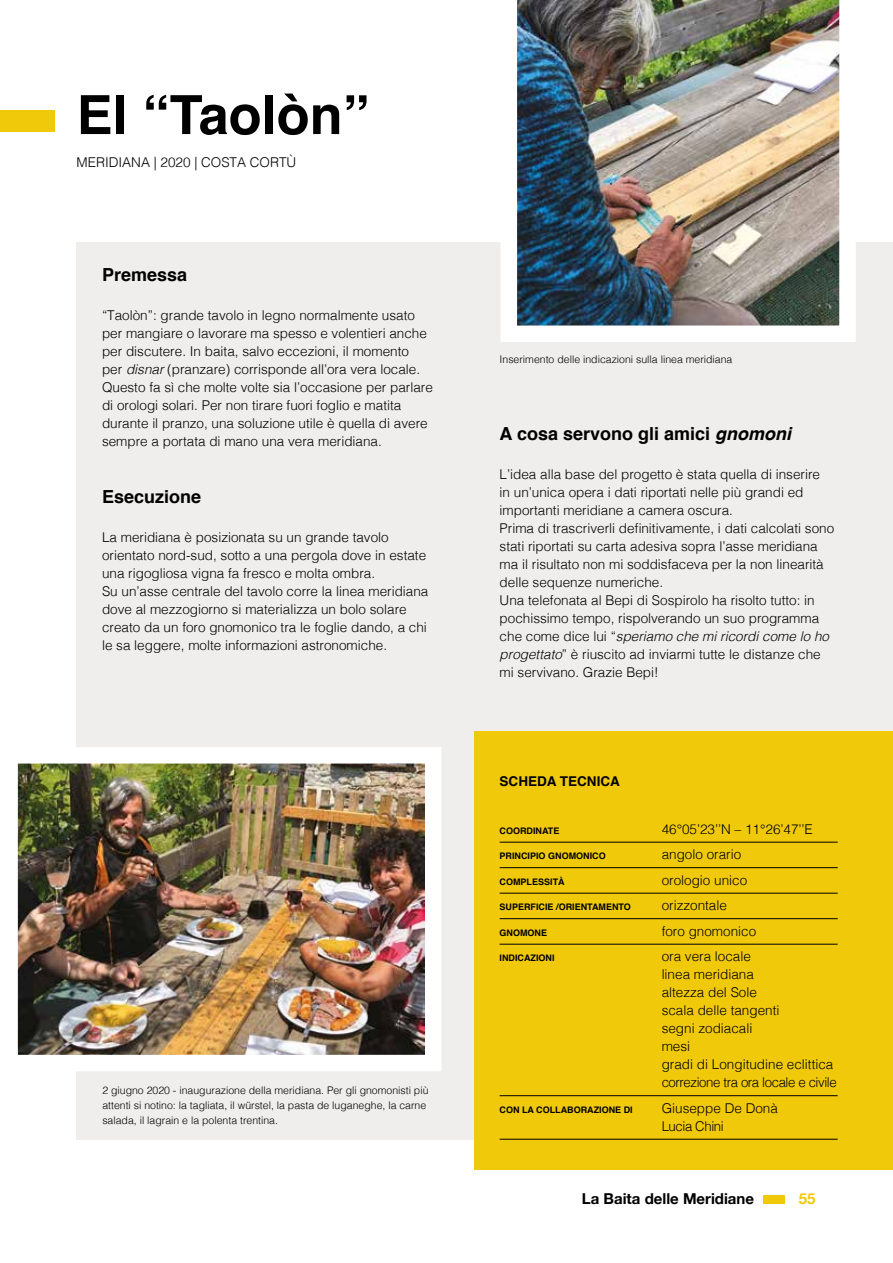
<style>
.page{position:relative;width:893px;height:1263px;background:#fff}
.page>*{position:absolute;margin:0;border:0;box-sizing:border-box;transform-origin:0 0}
.t1{font:700 54px "Helvetica";color:#000}
.t2{font:700 18px "Helvetica";color:#000}
.t3{font:700 15px "Helvetica Neue";color:#000}
.t4{font:700 15px "Helvetica Neue";color:#f1c90b}
.t5{font:300 13.5px/18px "Helvetica";color:#000}
.t6{font:700 13.5px "Helvetica";color:#000}
.t7{font:300 10.5px/15px "Helvetica";color:#000}
.t8{font:700 9px "Helvetica";color:#000}
.s1{font-style:italic}
</style>
<div class="page">
<div style="left:77px;top:242px;width:816px;height:898px;background:#efeeec"></div>
<div style="left:474px;top:731px;width:419px;height:438px;background:#f1c90b"></div>
<hr style="left:500px;top:842px;width:338px;height:1px;background:#000">
<hr style="left:500px;top:867px;width:338px;height:1px;background:#000">
<hr style="left:500px;top:893px;width:338px;height:1px;background:#000">
<hr style="left:500px;top:918px;width:338px;height:1px;background:#000">
<hr style="left:500px;top:944px;width:338px;height:1px;background:#000">
<hr style="left:500px;top:1095px;width:338px;height:1px;background:#000">
<hr style="left:500px;top:1139px;width:338px;height:1px;background:#000">
<img style="left:501px;top:0;width:355px;height:342px">
<img style="left:17px;top:739px;width:424px;height:340px">
<div style="left:0;top:111px;width:54px;height:21px;background:#f1c90b"></div>
<div style="left:763px;top:1195px;width:21px;height:8px;background:#f1c90b"></div>
<h1 class="t1" style="left:77px;top:71px;width:295px">El “Taolòn”</h1>
<p class="t5" style="left:77px;top:152px;width:221px">MERIDIANA | 2020 | COSTA CORTÙ</p>
<h2 class="t2" style="left:102px;top:261px;width:87px">Premessa</h2>
<p class="t5" style="left:102px;top:306px;width:332px">“Taolòn”: grande tavolo in legno normalmente usato per mangiare o lavorare ma spesso e volentieri anche per discutere. In baita, salvo eccezioni, il momento<br>per <span class="s1">disnar</span> (pranzare) corrisponde all’ora vera locale.<br>Questo fa sì che molte volte sia l’occasione per parlare di orologi solari. Per non tirare fuori foglio e matita durante il pranzo, una soluzione utile è quella di avere sempre a portata di mano una vera meridiana.</p>
<h2 class="t2" style="left:102px;top:483px;width:101px">Esecuzione</h2>
<p class="t5" style="left:102px;top:528px;width:328px">La meridiana è posizionata su un grande tavolo orientato nord-sud, sotto a una pergola dove in estate una rigogliosa vigna fa fresco e molta ombra.<br>Su un’asse centrale del tavolo corre la linea meridiana dove al mezzogiorno si materializza un bolo solare creato da un foro gnomonico tra le foglie dando, a chi le sa leggere, molte informazioni astronomiche.</p>
<p class="t7" style="left:102px;top:1082px;width:328px">2 giugno 2020 - inaugurazione della meridiana. Per gli gnomonisti più attenti si notino: la tagliata, il würstel, la pasta de luganeghe, la carne salada, il lagrain e la polenta trentina.</p>
<p class="t7" style="left:500px;top:351px;width:234px">Inserimento delle indicazioni sulla linea meridiana</p>
<h2 class="t2" style="left:500px;top:420px;width:293px">A cosa servono gli amici <span class="s1">gnomoni</span></h2>
<p class="t5" style="left:500px;top:465px;width:336px">L’idea alla base del progetto è stata quella di inserire<br>in un’unica opera i dati riportati nelle più grandi ed importanti meridiane a camera oscura.<br>Prima di trascriverli definitivamente, i dati calcolati sono stati riportati su carta adesiva sopra l’asse meridiana ma il risultato non mi soddisfaceva per la non linearità delle sequenze numeriche.<br>Una telefonata al Bepi di Sospirolo ha risolto tutto: in pochissimo tempo, rispolverando un suo programma che come dice lui “<span class="s1">speriamo che mi ricordi come lo ho progettato</span>” è riuscito ad inviarmi tutte le distanze che mi servivano. Grazie Bepi!</p>
<p class="t6" style="left:500px;top:770px;width:122px">SCHEDA TECNICA</p>
<p class="t8" style="left:500px;top:823px;width:61px">COORDINATE</p>
<p class="t5" style="left:662px;top:819px;width:153px">46°05’23’’N – 11°26’47’’E</p>
<p class="t8" style="left:500px;top:849px;width:108px">PRINCIPIO GNOMONICO</p>
<p class="t5" style="left:662px;top:845px;width:81px">angolo orario</p>
<p class="t8" style="left:500px;top:874px;width:67px">COMPLESSITÀ</p>
<p class="t5" style="left:662px;top:870px;width:87px">orologio unico</p>
<p class="t8" style="left:500px;top:900px;width:133px">SUPERFICIE /ORIENTAMENTO</p>
<p class="t5" style="left:662px;top:896px;width:67px">orizzontale</p>
<p class="t8" style="left:500px;top:925px;width:49px">GNOMONE</p>
<p class="t5" style="left:662px;top:921px;width:96px">foro gnomonico</p>
<p class="t8" style="left:500px;top:951px;width:56px">INDICAZIONI</p>
<p class="t5" style="left:662px;top:947px;width:177px">ora vera locale<br>linea meridiana<br>altezza del Sole<br>scala delle tangenti<br>segni zodiacali<br>mesi<br>gradi di Longitudine eclittica correzione tra ora locale e civile</p>
<p class="t8" style="left:500px;top:1102px;width:135px">CON LA COLLABORAZIONE DI</p>
<p class="t5" style="left:662px;top:1098px;width:118px">Giuseppe De Donà<br>Lucia Chini</p>
<p class="t3" style="left:582px;top:1187px;width:174px">La Baita delle Meridiane</p>
<p class="t4" style="left:799px;top:1187px;width:18px">55</p>
</div>
